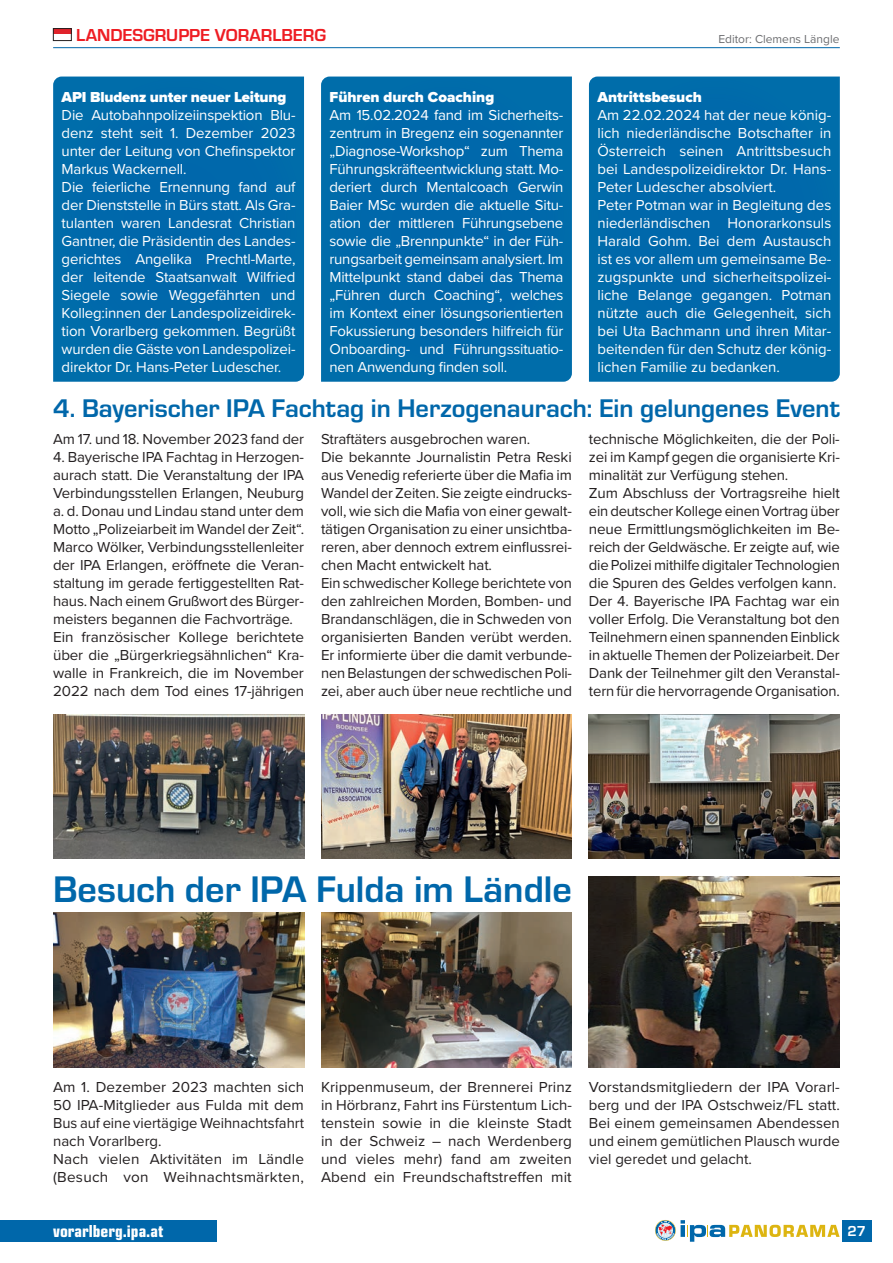
<style>
.page{position:relative;width:893px;height:1263px;background:#fff}
.page>*{position:absolute;margin:0;border:0;box-sizing:border-box;transform-origin:0 0}
.t1{font:700 38.4px "Eurostile";color:#0067aa}
.t2{font:700 26.55px "Eurostile";color:#0067aa}
.t3{font:700 18px "Eurostile";color:#ee1d23}
.t4{font:18px "Eurostile Con Hea";color:#fff}
.t5{font:15px/18px "Proxima Nova";letter-spacing:-.01em;color:#231f20}
.t6{font:15px/18px "Proxima Nova";letter-spacing:-.01em;color:#fff}
.t7{font:900 15px "Proxima Nova";color:#fff}
.t8{font:700 15px "Eurostile";color:#fff}
.t9{font:12px "Proxima Nova";color:#6c6d70}
</style>
<div class="page">
<svg style="left:655px;top:1220px;width:184px;height:22px"></svg>
<div style="left:842px;top:1220px;width:30px;height:22px;background:#0067aa"></div>
<hr style="left:53px;top:47px;width:787px;height:1px;background:#0067aa">
<img style="left:589px;top:876px;width:250px;height:191px">
<div style="left:589px;top:77px;width:251px;height:305px;background:#0069ab"></div>
<div style="left:0;top:1220px;width:216px;height:22px;background:#0067aa"></div>
<div style="left:53px;top:29px;width:18px;height:6px;background:#e0232b"></div>
<div style="left:53px;top:28px;width:19px;height:13px;border:1px solid #231f20"></div>
<div style="left:321px;top:77px;width:251px;height:305px;background:#0069ab"></div>
<div style="left:53px;top:77px;width:251px;height:305px;background:#0069ab"></div>
<img style="left:53px;top:714px;width:251px;height:144px">
<img style="left:321px;top:714px;width:251px;height:144px">
<img style="left:589px;top:714px;width:251px;height:144px">
<img style="left:53px;top:912px;width:251px;height:155px">
<img style="left:321px;top:912px;width:251px;height:155px">
<p class="t3" style="left:76px;top:22px;width:252px">LANDESGRUPPE VORARLBERG</p>
<p class="t9" style="left:718px;top:30px;width:123px">Editor: Clemens Längle</p>
<p class="t7" style="left:62px;top:86px;width:226px">API Bludenz unter neuer Leitung</p>
<p class="t6" style="left:62px;top:105px;width:235px">Die Autobahnpolizeiinspektion Blu&shy;denz steht seit 1. Dezember 2023 unter der Leitung von Chefinspektor Markus Wackernell.<br>Die feierliche Ernennung fand auf der Dienststelle in Bürs statt. Als Gra&shy;tulanten waren Landesrat Christian Gantner, die Präsidentin des Landes&shy;gerichtes Angelika Prechtl-Marte, der leitende Staatsanwalt Wilfried Siegele sowie Weggefährten und Kolleg:innen der Landespolizeidirek&shy;tion Vorarlberg gekommen. Begrüßt wurden die Gäste von Landespolizei&shy;direktor Dr. Hans-Peter Ludescher.</p>
<h2 class="t2" style="left:53px;top:389px;width:788px">4. Bayerischer IPA Fachtag in Herzogenaurach: Ein gelungenes Event</h2>
<p class="t7" style="left:330px;top:86px;width:166px">Führen durch Coaching</p>
<p class="t6" style="left:330px;top:105px;width:235px;text-align:justify">Am 15.02.2024 fand im Sicherheits&shy;zentrum in Bregenz ein sogenannter „Diagnose-Workshop“ zum Thema Führungskräfteentwicklung statt. Mo&shy;deriert durch Mentalcoach Gerwin Baier MSc wurden die aktuelle Situ&shy;ation der mittleren Führungsebene sowie die „Brennpunkte“ in der Füh&shy;rungsarbeit gemeinsam analysiert. Im Mittelpunkt stand dabei das Thema „Führen durch Coaching“, welches im Kontext einer lösungsorientierten Fokussierung besonders hilfreich für Onboarding- und Führungssituatio&shy;nen Anwendung finden soll.</p>
<p class="t7" style="left:597px;top:86px;width:106px">Antrittsbesuch</p>
<p class="t6" style="left:597px;top:105px;width:235px">Am 22.02.2024 hat der neue könig&shy;lich niederländische Botschafter in Österreich seinen Antrittsbesuch bei Landespolizeidirektor Dr. Hans-Peter Ludescher absolviert.<br>Peter Potman war in Begleitung des niederländischen Honorarkonsuls Harald Gohm. Bei dem Austausch ist es vor allem um gemeinsame Be&shy;zugspunkte und sicherheitspolizei&shy;liche Belange gegangen. Potman nützte auch die Gelegenheit, sich bei Uta Bachmann und ihren Mitar&shy;beitenden für den Schutz der könig&shy;lichen Familie zu bedanken.</p>
<p class="t5" style="left:53px;top:429px;width:252px">Am 17. und 18. November 2023 fand der</p>
<p class="t5" style="left:53px;top:447px;width:252px">4. Bayerische IPA Fachtag in Herzogen&shy;aurach statt. Die Veranstaltung der IPA Verbindungsstellen Erlangen, Neuburg a. d. Donau und Lindau stand unter dem Motto „Polizeiarbeit im Wandel der Zeit“.<br>Marco Wölker, Verbindungsstellenleiter der IPA Erlangen, eröffnete die Veran&shy;staltung im gerade fertiggestellten Rat&shy;haus. Nach einem Grußwort des Bürger&shy;meisters begannen die Fachvorträge.<br>Ein französischer Kollege berichtete über die „Bürgerkriegsähnlichen“ Kra&shy;walle in Frankreich, die im November 2022 nach dem Tod eines 17-jährigen</p>
<p class="t5" style="left:321px;top:429px;width:252px">Straftäters ausgebrochen waren.<br>Die bekannte Journalistin Petra Reski aus Venedig referierte über die Mafia im Wandel der Zeiten. Sie zeigte eindrucks&shy;voll, wie sich die Mafia von einer gewalt&shy;tätigen Organisation zu einer unsichtba&shy;reren, aber dennoch extrem einflussrei&shy;chen Macht entwickelt hat.<br>Ein schwedischer Kollege berichtete von den zahlreichen Morden, Bomben- und Brandanschlägen, die in Schweden von organisierten Banden verübt werden.<br>Er informierte über die damit verbunde&shy;nen Belastungen der schwedischen Poli&shy;zei, aber auch über neue rechtliche und</p>
<p class="t5" style="left:589px;top:429px;width:253px">technische Möglichkeiten, die der Poli&shy;zei im Kampf gegen die organisierte Kri&shy;minalität zur Verfügung stehen.<br>Zum Abschluss der Vortragsreihe hielt ein deutscher Kollege einen Vortrag über neue Ermittlungsmöglichkeiten im Be&shy;reich der Geldwäsche. Er zeigte auf, wie die Polizei mithilfe digitaler Technologien die Spuren des Geldes verfolgen kann.<br>Der 4. Bayerische IPA Fachtag war ein voller Erfolg. Die Veranstaltung bot den Teilnehmern einen spannenden Einblick in aktuelle Themen der Polizeiarbeit. Der Dank der Teilnehmer gilt den Veranstal&shy;tern für die hervorragende Organisation.</p>
<h1 class="t1" style="left:53px;top:861px;width:520px">Besuch der IPA Fulda im Ländle</h1>
<p class="t5" style="left:53px;top:1077px;width:252px">Am 1. Dezember 2023 machten sich<br>50 IPA-Mitglieder aus Fulda mit dem<br>Bus auf eine viertägige Weihnachtsfahrt nach Vorarlberg.<br>Nach vielen Aktivitäten im Ländle (Besuch von Weihnachtsmärkten,</p>
<p class="t5" style="left:321px;top:1077px;width:252px;text-align:justify">Krippenmuseum, der Brennerei Prinz in Hörbranz, Fahrt ins Fürstentum Lich&shy;tenstein sowie in die kleinste Stadt in der Schweiz – nach Werdenberg und vieles mehr) fand am zweiten Abend ein Freundschaftstreffen mit</p>
<p class="t5" style="left:589px;top:1077px;width:252px;text-align:justify">Vorstandsmitgliedern der IPA Vorarl&shy;berg und der IPA Ostschweiz/FL statt.<br>Bei einem gemeinsamen Abendessen und einem gemütlichen Plausch wurde viel geredet und gelacht.</p>
<p class="t4" style="left:53px;top:1218px;width:112px">vorarlberg.ipa.at</p>
<p class="t8" style="left:847px;top:1220px;width:20px">27</p>
</div>
